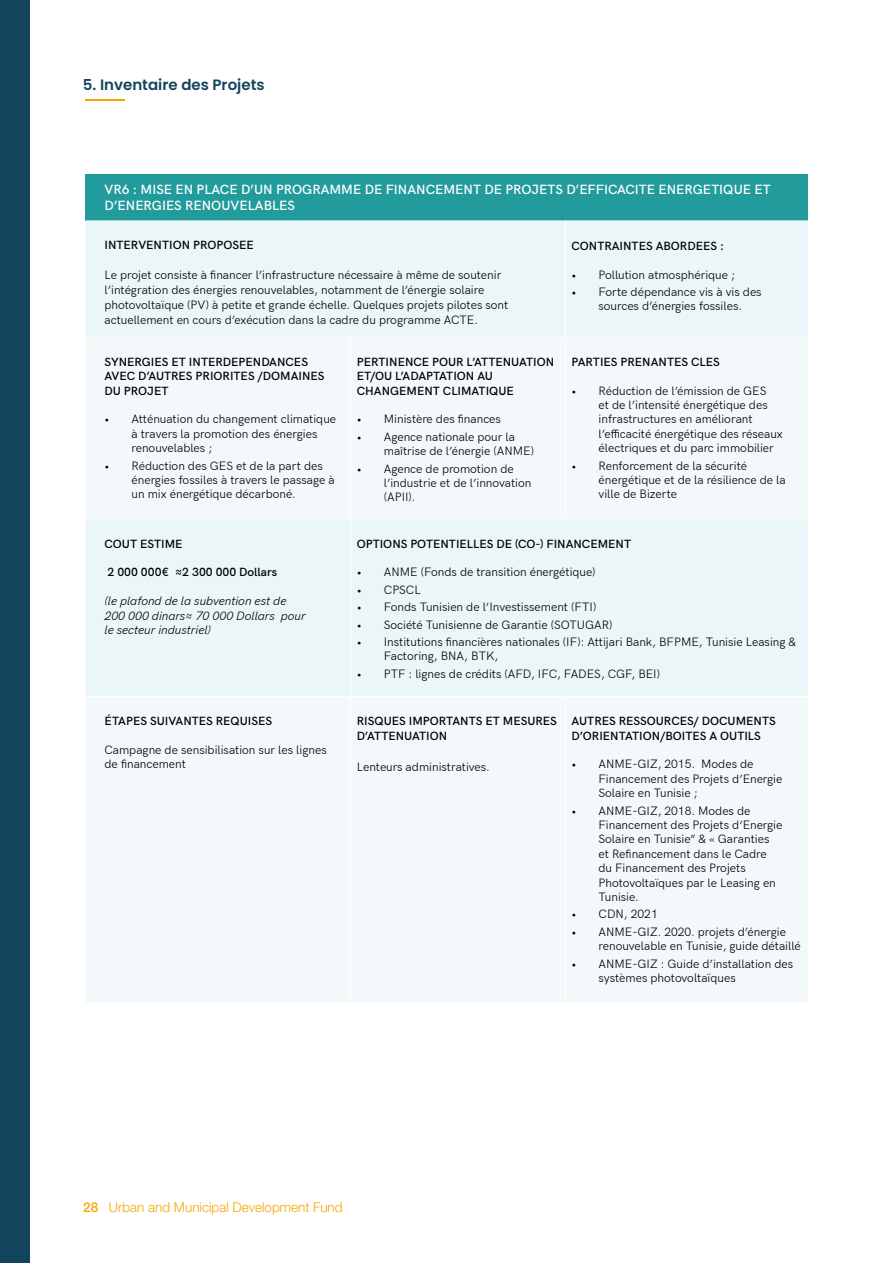
<style>
.page{position:relative;width:893px;height:1263px;background:#fff}
.page>*{position:absolute;margin:0;border:0;box-sizing:border-box;transform-origin:0 0}
.t1{font:600 15px "Poppins";color:#12455d}
.t2{font:600 13.5px/16.2px "HK Grotesk";color:#fff}
.t3{font:300 13.5px "Helvetica Neue LT Std";color:#f7a600}
.t4{font:12px/14.4px "HK Grotesk";color:#000}
.t5{font:600 12px/14.4px "HK Grotesk";color:#000}
.t6{font:italic 12px/14.4px "HK Grotesk";color:#000}
.s1{font-weight:500}
</style>
<div class="page">
<div style="left:0;top:0;width:30px;height:1263px;background:#12455d"></div>
<hr style="left:85px;top:99px;width:39px;height:1px;background:#f7a600">
<div style="left:86px;top:174px;width:722px;height:46px;background:#229b9d"></div>
<div style="left:86px;top:220px;width:722px;height:117px;background:#ebf6f9"></div>
<div style="left:86px;top:338px;width:722px;height:180px;background:#f3f9fa"></div>
<div style="left:86px;top:520px;width:722px;height:176px;background:#ebf6f9"></div>
<div style="left:86px;top:697px;width:722px;height:305px;background:#f3f9fa"></div>
<hr style="left:565px;top:220px;width:1px;height:117px;background:#fff">
<hr style="left:351px;top:337px;width:1px;height:182px;background:#fff">
<hr style="left:565px;top:337px;width:1px;height:182px;background:#fff">
<hr style="left:351px;top:519px;width:1px;height:177px;background:#fff">
<hr style="left:351px;top:696px;width:1px;height:306px;background:#fff">
<hr style="left:565px;top:696px;width:1px;height:306px;background:#fff">
<p class="t1" style="left:83px;top:76px;width:183px">5. Inventaire des Projets</p>
<p class="t2" style="left:105px;top:180px;width:668px">VR6 : MISE EN PLACE D’UN PROGRAMME DE FINANCEMENT DE PROJETS D’EFFICACITE ENERGETIQUE ET<br>D’ENERGIES RENOUVELABLES</p>
<p class="t5" style="left:105px;top:237px;width:151px">INTERVENTION PROPOSEE</p>
<p class="t4" style="left:105px;top:266px;width:405px;line-height:15px">Le projet consiste à financer l’infrastructure nécessaire à même de soutenir l’intégration des énergies renouvelables, notamment de l’énergie solaire photovoltaïque (PV) à petite et grande échelle. Quelques projets pilotes sont actuellement en cours d’exécution dans la cadre du programme ACTE.</p>
<p class="t5" style="left:572px;top:238px;width:154px">CONTRAINTES ABORDEES :</p>
<p class="t4" style="left:572px;top:266px;width:165px">• Pollution atmosphérique ;</p>
<p class="t4" style="left:599px;top:284px;width:165px;text-indent:-27px">• Forte dépendance vis à vis des sources d’énergies fossiles.</p>
<p class="t5" style="left:105px;top:354px;width:222px">SYNERGIES ET INTERDEPENDANCES<br>AVEC D’AUTRES PRIORITES /DOMAINES<br>DU PROJET</p>
<p class="t4" style="left:132px;top:411px;width:206px;text-indent:-27px">• Atténuation du changement climatique à travers la promotion des énergies renouvelables ;</p>
<p class="t4" style="left:132px;top:457px;width:205px;text-indent:-27px">• Réduction des GES et de la part des énergies fossiles à travers le passage à un mix énergétique décarboné.</p>
<p class="t5" style="left:105px;top:535px;width:79px">COUT ESTIME</p>
<p class="t5" style="left:108px;top:564px;width:171px">2 000 000€ ≈2 300 000 Dollars</p>
<p class="t6" style="left:105px;top:593px;width:203px">(le plafond de la subvention est de<br>200 000 dinars≈ 70 000 Dollars pour le secteur industriel)</p>
<p class="t5" style="left:105px;top:713px;width:169px">ÉTAPES SUIVANTES REQUISES</p>
<p class="t4" style="left:105px;top:742px;width:224px">Campagne de sensibilisation sur les lignes de financement</p>
<p class="t5" style="left:357px;top:354px;width:199px">PERTINENCE POUR L’ATTENUATION<br>ET/OU L’ADAPTATION AU<br>CHANGEMENT CLIMATIQUE</p>
<p class="t4" style="left:357px;top:411px;width:146px">• Ministère des finances</p>
<p class="t4" style="left:384px;top:429px;width:152px;text-indent:-27px">• Agence nationale pour la maîtrise de l’énergie (ANME)</p>
<p class="t4" style="left:384px;top:460px;width:149px;text-indent:-27px">• Agence de promotion de l’industrie et de l’innovation (APII).</p>
<p class="t5" style="left:572px;top:354px;width:150px">PARTIES PRENANTES CLES</p>
<p class="t4" style="left:599px;top:382px;width:186px;text-indent:-27px">• Réduction de l’émission de GES<br>et de l’intensité énergétique des infrastructures en améliorant l’efficacité énergétique des réseaux électriques et du parc immobilier</p>
<p class="t4" style="left:599px;top:457px;width:189px;text-indent:-27px">• Renforcement de la sécurité énergétique et de la résilience de la ville de Bizerte</p>
<p class="t5" style="left:357px;top:535px;width:276px">OPTIONS POTENTIELLES DE (CO-) FINANCEMENT</p>
<p class="t4" style="left:357px;top:564px;width:240px">• ANME (Fonds de transition énergétique)</p>
<p class="t4" style="left:357px;top:582px;width:65px">• CPSCL</p>
<p class="t4" style="left:357px;top:599px;width:241px">• Fonds Tunisien de l’Investissement (FTI)</p>
<p class="t4" style="left:357px;top:616px;width:257px">• Société Tunisienne de Garantie (SOTUGAR)</p>
<p class="t4" style="left:384px;top:634px;width:414px;text-indent:-27px">• Institutions financières nationales (IF): Attijari Bank, BFPME, Tunisie Leasing &amp;<br>Factoring, BNA, BTK,</p>
<p class="t4" style="left:357px;top:666px;width:305px">• PTF : lignes de crédits (AFD, IFC, FADES, CGF, BEI)</p>
<p class="t5" style="left:357px;top:713px;width:202px">RISQUES IMPORTANTS ET MESURES<br>D’ATTENUATION</p>
<p class="t4" style="left:357px;top:759px;width:135px">Lenteurs administratives.</p>
<p class="t5" style="left:572px;top:713px;width:206px">AUTRES RESSOURCES/ DOCUMENTS<br>D’ORIENTATION/BOITES A OUTILS</p>
<p class="t4" style="left:599px;top:756px;width:185px;text-indent:-27px">• ANME-GIZ, 2015. Modes de<br>Financement des Projets d’Energie<br>Solaire en Tunisie ;</p>
<p class="t4" style="left:599px;top:802px;width:185px;text-indent:-27px">• ANME-GIZ, 2018. Modes de<br>Financement des Projets d’Energie<br>Solaire en Tunisie” &amp; « Garanties et Refinancement dans le Cadre du Financement des Projets<br>Photovoltaïques par le Leasing en<br>Tunisie.</p>
<p class="t4" style="left:572px;top:906px;width:88px">• CDN, 2021</p>
<p class="t4" style="left:599px;top:923px;width:204px;text-indent:-27px">• ANME-GIZ. 2020. projets d’énergie renouvelable en Tunisie, guide détaillé</p>
<p class="t4" style="left:599px;top:955px;width:196px;text-indent:-27px">• ANME-GIZ : Guide d’installation des systèmes photovoltaïques</p>
<p class="t3" style="left:83px;top:1198px;width:261px"><span class="s1">28</span> Urban and Municipal Development Fund</p>
</div>
